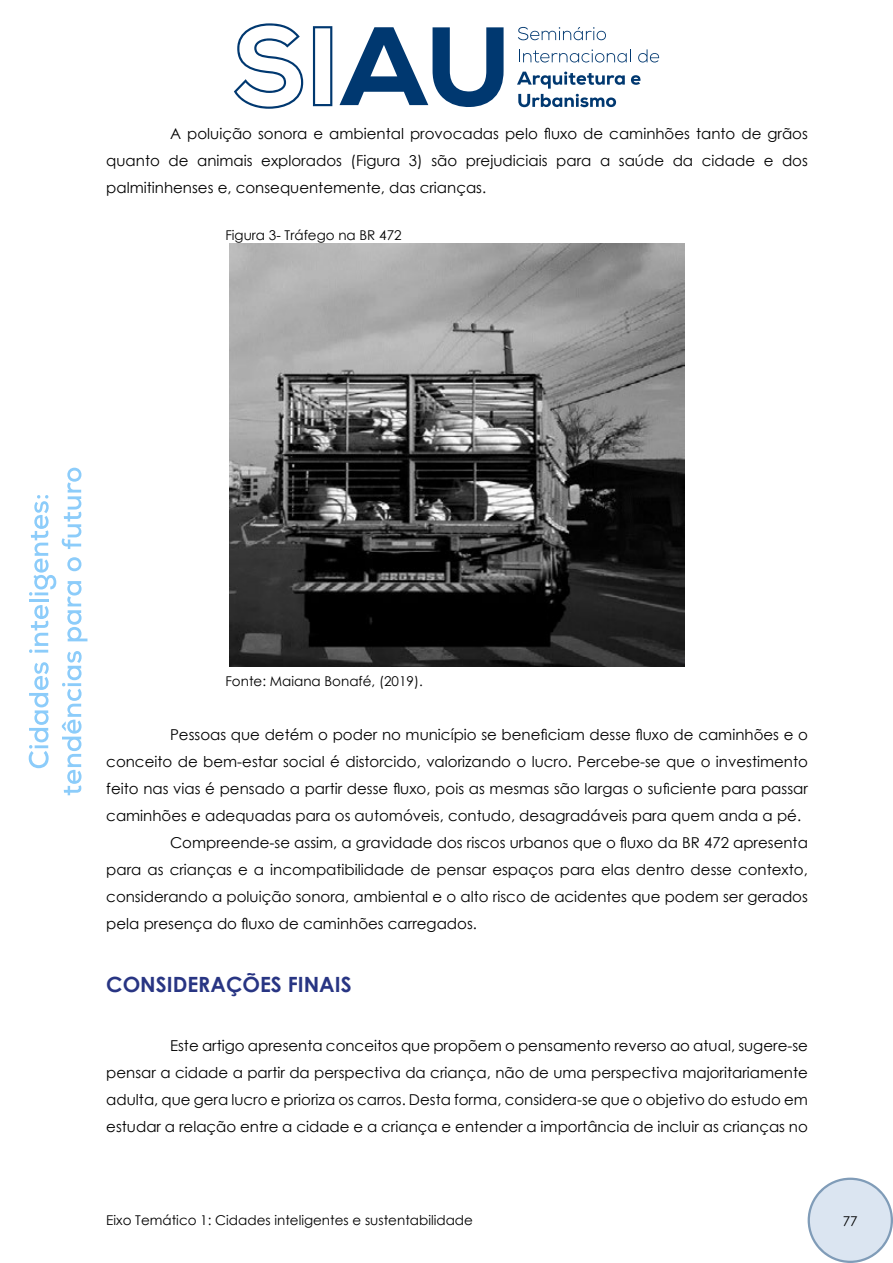
<style>
.page{position:relative;width:893px;height:1263px;background:#fff}
.page>*{position:absolute;margin:0;border:0;box-sizing:border-box;transform-origin:0 0}
.t1{font:700 21px "Century Gothic";color:#283583}
.t2{font:15px/27px "Century Gothic";color:#000;text-align:justify}
.t3{font:13.5px "Century Gothic";color:#000}
</style>
<div class="page">
<svg style="left:234px;top:23px;width:69px;height:86px"></svg>
<svg style="left:313px;top:26px;width:19px;height:80px"></svg>
<svg style="left:339px;top:27px;width:165px;height:80px"></svg>
<svg style="left:518px;top:27px;width:88px;height:13px"></svg>
<svg style="left:519px;top:49px;width:112px;height:14px"></svg>
<svg style="left:638px;top:49px;width:21px;height:14px"></svg>
<svg style="left:631px;top:75px;width:10px;height:10px"></svg>
<svg style="left:517px;top:71px;width:108px;height:36px"></svg>
<svg style="left:28px;top:662px;width:21px;height:106px"></svg>
<svg style="left:29px;top:605px;width:20px;height:48px"></svg>
<hr style="left:29px;top:599px;width:19px;height:3px;background:#8cccfa">
<svg style="left:29px;top:495px;width:27px;height:101px"></svg>
<svg style="left:61px;top:651px;width:21px;height:144px"></svg>
<svg style="left:67px;top:581px;width:20px;height:60px"></svg>
<svg style="left:67px;top:557px;width:14px;height:14px"></svg>
<svg style="left:62px;top:468px;width:19px;height:81px"></svg>
<svg style="left:808px;top:1177px;width:85px;height:86px"></svg>
<div style="left:810px;top:1180px;width:81px;height:81px;background:#dbe5f1;border-radius:50%"></div>
<img style="left:229px;top:244px;width:456px;height:422px">
<p class="t2" style="left:106px;top:120px;width:703px;text-indent:64px">A poluição sonora e ambiental provocadas pelo fluxo de caminhões tanto de grãos quanto de animais explorados (Figura 3) são prejudiciais para a saúde da cidade e dos palmitinhenses e, consequentemente, das crianças.</p>
<p class="t3" style="left:225px;top:226px;width:178px">Figura 3- Tráfego na BR 472</p>
<p class="t3" style="left:225px;top:672px;width:199px">Fonte: Maiana Bonafé, (2019).</p>
<p class="t2" style="left:170px;top:721px;width:639px">Pessoas que detém o poder no município se beneficiam desse fluxo de caminhões e o</p>
<p class="t2" style="left:106px;top:748px;width:703px">conceito de bem-estar social é distorcido, valorizando o lucro. Percebe-se que o investimento</p>
<p class="t2" style="left:106px;top:775px;width:703px">feito nas vias é pensado a partir desse fluxo, pois as mesmas são largas o suficiente para passar</p>
<p class="t2" style="left:106px;top:802px;width:696px">caminhões e adequadas para os automóveis, contudo, desagradáveis para quem anda a pé.</p>
<p class="t2" style="left:170px;top:829px;width:639px">Compreende-se assim, a gravidade dos riscos urbanos que o fluxo da BR 472 apresenta</p>
<p class="t2" style="left:106px;top:856px;width:703px">para as crianças e a incompatibilidade de pensar espaços para elas dentro desse contexto,</p>
<p class="t2" style="left:106px;top:883px;width:703px">considerando a poluição sonora, ambiental e o alto risco de acidentes que podem ser gerados</p>
<p class="t2" style="left:106px;top:910px;width:372px">pela presença do fluxo de caminhões carregados.</p>
<h1 class="t1" style="left:106px;top:969px;width:247px">CONSIDERAÇÕES FINAIS</h1>
<p class="t2" style="left:106px;top:1032px;width:703px;text-indent:64px">Este artigo apresenta conceitos que propõem o pensamento reverso ao atual, sugere-se pensar a cidade a partir da perspectiva da criança, não de uma perspectiva majoritariamente adulta, que gera lucro e prioriza os carros. Desta forma, considera-se que o objetivo do estudo em estudar a relação entre a cidade e a criança e entender a importância de incluir as crianças no</p>
<p class="t3" style="left:106px;top:1211px;width:368px">Eixo Temático 1: Cidades inteligentes e sustentabilidade</p>
<p class="t3" style="left:843px;top:1212px;width:16px">77</p>
</div>
